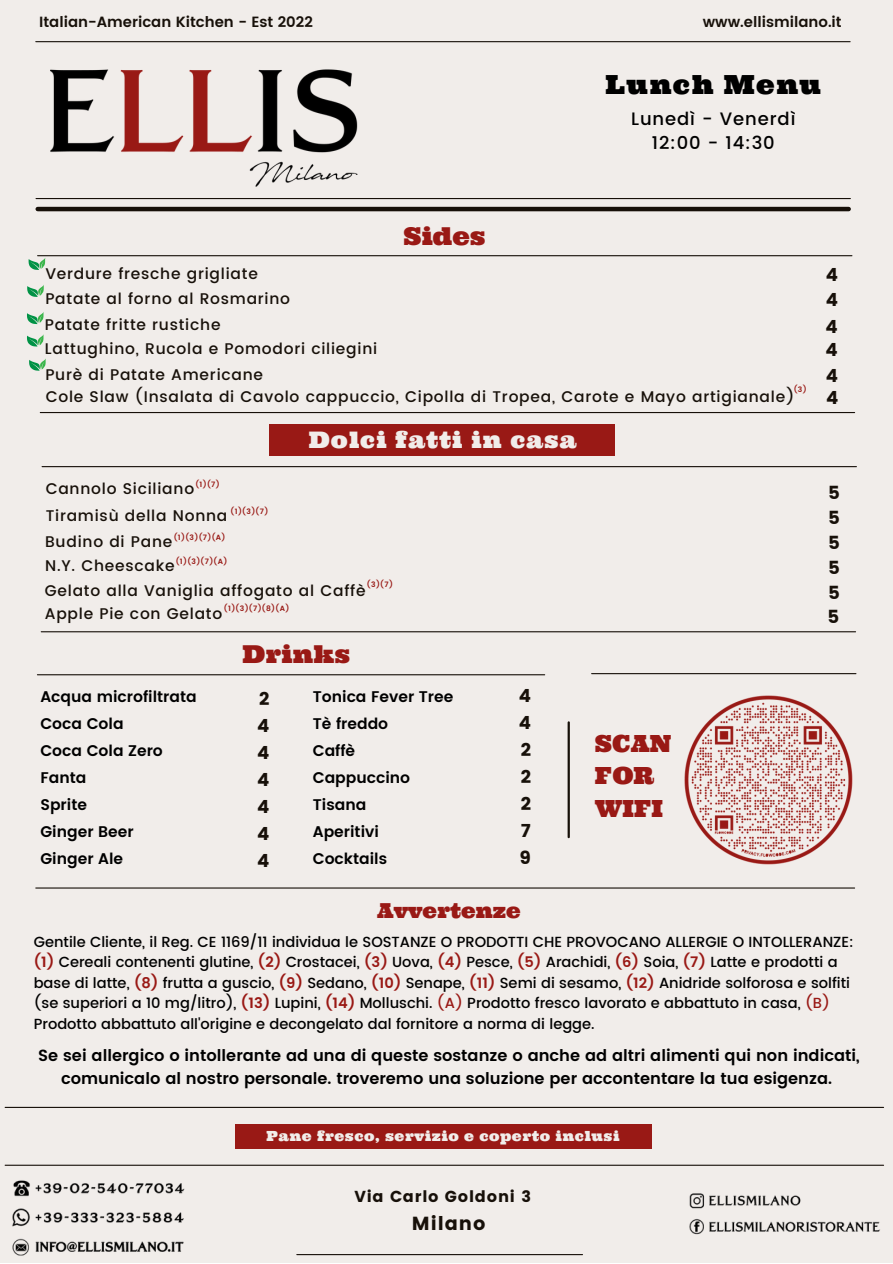
<style>
.page{position:relative;width:893px;height:1264px;background:#fff}
.page>*{position:absolute;margin:0;border:0;box-sizing:border-box;transform-origin:0 0}
.t1{font:26.4px "Ultra";letter-spacing:.05em;color:#000}
.t2{font:24.6px "Ultra";color:#991915}
.t3{font:23.55px/32.5px "Ultra";color:#991915}
.t4{font:22.8px "Ultra";letter-spacing:.04em;color:#f1edea}
.t5{font:20.55px "Ultra";color:#991915}
.t6{font:18.9px "Poppins";letter-spacing:.05em;color:#171009}
.t7{font:18.15px/27px "Poppins";color:#171009;text-align:justify}
.t8{font:500 18px/24.8px "Poppins";letter-spacing:.05em;color:#000;text-align:center}
.t9{font:600 16.2px/22.4px "Poppins";color:#000;text-align:center}
.t10{font:15.9px "Poppins";letter-spacing:.05em;color:#171009}
.t11{font:500 15.45px "Poppins";letter-spacing:.05em;color:#171009}
.t12{font:600 15.45px/27px "Poppins";color:#000}
.t13{font:600 14.85px "Poppins";color:#171009}
.t14{font:500 14.7px/20.4px "Poppins";color:#000}
.t15{font:13.95px "Ultra";letter-spacing:.04em;color:#f1edea}
.t16{font:600 7.5px "Poppins";color:#991915}
.s1{font-weight:600;color:#991814}
.s2{font-weight:600;color:#991915}
.s3{color:#991915}
</style>
<div class="page">
<div style="left:0;top:0;width:892px;height:1262px;background:#f1edea"></div>
<hr style="left:36px;top:198px;width:814px;height:1px;background:#171009">
<hr style="left:36px;top:41px;width:814px;height:1px;background:#171009">
<hr style="left:38px;top:207px;width:810px;height:4px;background:#171009">
<hr style="left:297px;top:1253px;width:285px;height:2px;background:#171009">
<hr style="left:5px;top:1164px;width:878px;height:1px;background:#171009">
<img style="left:28px;top:41px;width:365px;height:220px">
<div style="left:235px;top:1124px;width:416px;height:25px;background:#991915"></div>
<img style="left:689px;top:1193px;width:191px;height:42px">
<img style="left:12px;top:1180px;width:173px;height:76px">
<hr style="left:38px;top:255px;width:813px;height:1px;background:#171009">
<hr style="left:40px;top:412px;width:814px;height:1px;background:#171009">
<hr style="left:42px;top:466px;width:814px;height:1px;background:#171009">
<hr style="left:41px;top:631px;width:814px;height:1px;background:#171009">
<div style="left:269px;top:424px;width:345px;height:32px;background:#991915"></div>
<hr style="left:5px;top:1106px;width:878px;height:1px;background:#171009">
<hr style="left:36px;top:887px;width:818px;height:1px;background:#171009">
<hr style="left:37px;top:674px;width:507px;height:1px;background:#171009">
<hr style="left:567px;top:722px;width:2px;height:115px;background:#171009">
<img style="left:684px;top:695px;width:168px;height:170px">
<hr style="left:591px;top:673px;width:264px;height:1px;background:#171009">
<svg style="left:29px;top:257px;width:16px;height:13px"></svg>
<svg style="left:27px;top:285px;width:17px;height:12px"></svg>
<svg style="left:27px;top:334px;width:17px;height:12px"></svg>
<svg style="left:29px;top:358px;width:17px;height:13px"></svg>
<svg style="left:27px;top:312px;width:17px;height:12px"></svg>
<p class="t13" style="left:39px;top:13px;width:275px">Italian-American Kitchen - Est 2022</p>
<p class="t13" style="left:702px;top:13px;width:140px">www.ellismilano.it</p>
<h2 class="t2" style="left:403px;top:221px;width:84px">Sides</h2>
<h1 class="t1" style="left:605px;top:68px;width:217px">Lunch Menu</h1>
<p class="t8" style="left:631px;top:106px;width:166px">Lunedì - Venerdì<br>12:00 - 14:30</p>
<p class="t11" style="left:45px;top:264px;width:214px">Verdure fresche grigliate</p>
<p class="t7" style="left:825px;top:261px;width:14px">4</p>
<p class="t11" style="left:45px;top:290px;width:246px">Patate al forno al Rosmarino</p>
<p class="t7" style="left:825px;top:286px;width:14px">4</p>
<p class="t11" style="left:45px;top:315px;width:177px">Patate fritte rustiche</p>
<p class="t7" style="left:825px;top:313px;width:14px">4</p>
<p class="t11" style="left:45px;top:340px;width:334px">Lattughino, Rucola e Pomodori ciliegini</p>
<p class="t7" style="left:825px;top:336px;width:14px">4</p>
<p class="t11" style="left:45px;top:365px;width:219px">Purè di Patate Americane</p>
<p class="t7" style="left:825px;top:362px;width:14px">4</p>
<p class="t16" style="left:793px;top:385px;width:14px">(3)</p>
<p class="t11" style="left:46px;top:388px;width:750px">Cole Slaw (Insalata di Cavolo cappuccio, Cipolla di Tropea, Carote e Mayo artigianale)</p>
<p class="t7" style="left:826px;top:384px;width:14px">4</p>
<h3 class="t4" style="left:309px;top:425px;width:269px">Dolci fatti in casa</h3>
<p class="t16" style="left:195px;top:480px;width:26px">(1)(7)</p>
<p class="t11" style="left:46px;top:480px;width:150px">Cannolo Siciliano</p>
<p class="t7" style="left:828px;top:479px;width:13px">5</p>
<p class="t11" style="left:46px;top:506px;width:183px">Tiramisù della Nonna</p>
<p class="t7" style="left:828px;top:504px;width:13px">5</p>
<p class="t11" style="left:45px;top:532px;width:129px">Budino di Pane</p>
<p class="t7" style="left:828px;top:529px;width:13px">5</p>
<p class="t11" style="left:45px;top:556px;width:131px">N.Y. Cheescake</p>
<p class="t7" style="left:828px;top:554px;width:13px">5</p>
<p class="t16" style="left:231px;top:507px;width:39px">(1)(3)(7)</p>
<p class="t16" style="left:174px;top:533px;width:53px">(1)(3)(7)(A)</p>
<p class="t16" style="left:176px;top:556px;width:53px">(1)(3)(7)(A)</p>
<p class="t16" style="left:367px;top:580px;width:27px">(3)(7)</p>
<p class="t11" style="left:45px;top:581px;width:322px">Gelato alla Vaniglia affogato al Caffè</p>
<p class="t7" style="left:828px;top:579px;width:13px">5</p>
<p class="t16" style="left:224px;top:604px;width:67px">(1)(3)(7)(8)(A)</p>
<p class="t11" style="left:45px;top:604px;width:179px">Apple Pie con Gelato</p>
<p class="t7" style="left:827px;top:603px;width:13px">5</p>
<h2 class="t2" style="left:242px;top:638px;width:109px">Drinks</h2>
<p class="t7" style="left:257px;top:685px;width:14px">2<br>4<br>4<br>4<br>4<br>4<br>4</p>
<p class="t7" style="left:519px;top:682px;width:14px">4<br>4<br>2<br>2<br>2<br>7<br>9</p>
<p class="t12" style="left:40px;top:683px;width:158px">Acqua microfiltrata<br>Coca Cola<br>Coca Cola Zero<br>Fanta<br>Sprite<br>Ginger Beer<br>Ginger Ale</p>
<p class="t12" style="left:313px;top:683px;width:142px">Tonica Fever Tree<br>Tè freddo<br>Caffè<br>Cappuccino<br>Tisana<br>Aperitivi<br>Cocktails</p>
<h3 class="t3" style="left:595px;top:726px;width:78px">SCAN<br>FOR<br>WIFI</h3>
<h3 class="t5" style="left:377px;top:897px;width:145px">Avvertenze</h3>
<p class="t14" style="left:34px;top:931px;width:821px">Gentile Cliente, il Reg. CE 1169/11 individua le SOSTANZE O PRODOTTI CHE PROVOCANO ALLERGIE O INTOLLERANZE: <span class="s1">(1)</span> Cereali contenenti glutine, <span class="s1">(2)</span> Crostacei, <span class="s2">(3)</span> Uova, <span class="s2">(4)</span> Pesce, <span class="s2">(5)</span> Arachidi, <span class="s2">(6)</span> Soia, <span class="s2">(7)</span> Latte e prodotti a base di latte, <span class="s2">(8)</span> frutta a guscio, <span class="s1">(9)</span> Sedano, <span class="s1">(10)</span> Senape, <span class="s2">(11)</span> Semi di sesamo, <span class="s2">(12)</span> Anidride solforosa e solfiti (se superiori a 10 mg/litro), <span class="s1">(13)</span> Lupini, <span class="s1">(14)</span> Molluschi. <span class="s3">(A)</span> Prodotto fresco lavorato e abbattuto in casa, <span class="s3">(B)<br></span>Prodotto abbattuto all'origine e decongelato dal fornitore a norma di legge.</p>
<p class="t9" style="left:38px;top:1044px;width:823px">Se sei allergico o intollerante ad una di queste sostanze o anche ad altri alimenti qui non indicati, comunicalo al nostro personale. troveremo una soluzione per accontentare la tua esigenza.</p>
<p class="t15" style="left:266px;top:1127px;width:354px">Pane fresco, servizio e coperto inclusi</p>
<p class="t10" style="left:354px;top:1186px;width:178px">Via Carlo Goldoni 3</p>
<p class="t6" style="left:412px;top:1212px;width:75px">Milano</p>
</div>
